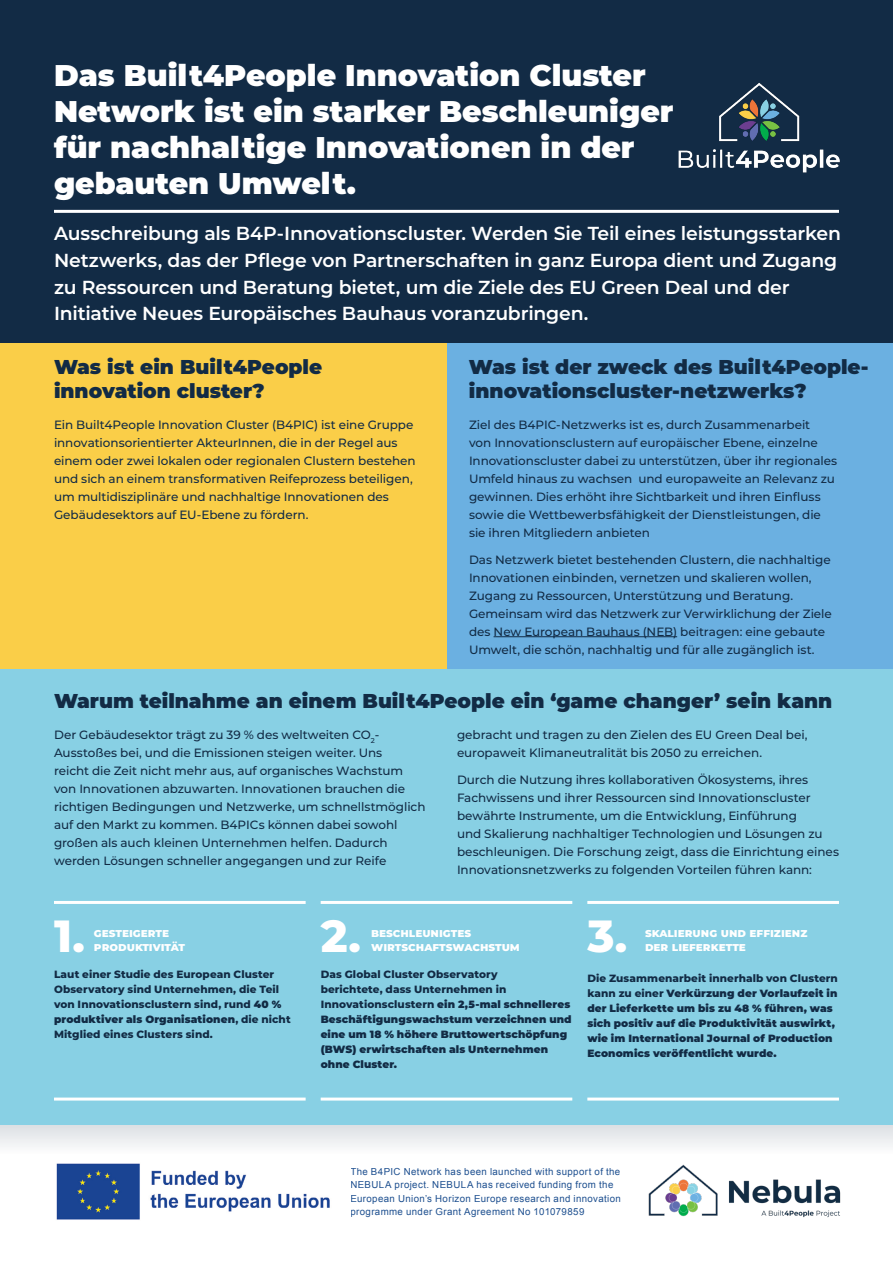
<style>
.page{position:relative;width:893px;height:1263px;background:#fff}
.page>*{position:absolute;margin:0;border:0;box-sizing:border-box;transform-origin:0 0}
.t1{font:800 45px "Montserrat";color:#fff}
.t2{font:900 30px/35.8px "Montserrat";color:#fff}
.t3{font:900 20.1px/24px "Montserrat";color:#122b45}
.t4{font:600 18.9px/26.7px "Montserrat";letter-spacing:-.01em;color:#fff}
.t5{font:500 12px/18px "Montserrat";letter-spacing:-.005em;color:#122b45}
.t6{font:800 12px/14.4px "Montserrat";color:#fff}
.t7{font:900 10.5px/15px "Montserrat";letter-spacing:.01em;color:#122b45}
.t8{font:800 10.5px/15px "Montserrat";letter-spacing:.01em;color:#122b45}
.t9{font:9.75px/13.6px "Arial";letter-spacing:.04em;color:#1d4f8f}
.s1{font-weight:900}
.s2{font-weight:800}
</style>
<div class="page">
<img style="left:56px;top:1163px;width:274px;height:57px">
<img style="left:648px;top:1164px;width:193px;height:54px">
<svg style="left:0;top:1125px;width:893px;height:22px;fill:#e8eaed"></svg>
<div style="left:0;top:0;width:893px;height:343px;background:#122b45"></div>
<div style="left:0;top:669px;width:893px;height:456px;background:#88d0e4"></div>
<div style="left:446px;top:343px;width:447px;height:326px;background:#6bb0e1"></div>
<div style="left:0;top:343px;width:446px;height:326px;background:#face48"></div>
<hr style="left:494px;top:636px;width:183px;height:1px;background:#122b45">
<img style="left:678px;top:82px;width:162px;height:91px">
<hr style="left:54px;top:901px;width:252px;height:3px;background:#fff">
<hr style="left:54px;top:210px;width:785px;height:3px;background:#fff">
<hr style="left:54px;top:1097px;width:252px;height:3px;background:#fff">
<hr style="left:321px;top:901px;width:251px;height:3px;background:#fff">
<hr style="left:321px;top:1097px;width:251px;height:3px;background:#fff">
<hr style="left:587px;top:901px;width:252px;height:3px;background:#fff">
<hr style="left:587px;top:1097px;width:252px;height:3px;background:#fff">
<h2 class="t2" style="left:54px;top:55px;width:621px">Das Built4People Innovation Cluster<br>Network ist ein starker Beschleuniger für nachhaltige Innovationen in der gebauten Umwelt.</h2>
<p class="t4" style="left:54px;top:219px;width:789px">Ausschreibung als B4P-Innovationscluster. Werden Sie Teil eines leistungsstarken Netzwerks, das der Pflege von Partnerschaften in ganz Europa dient und Zugang zu Ressourcen und Beratung bietet, um die Ziele des EU Green Deal und der Initiative Neues Europäisches Bauhaus voranzubringen.</p>
<h3 class="t3" style="left:54px;top:353px;width:270px">Was ist ein Built4People innovation cluster?</h3>
<h3 class="t3" style="left:469px;top:353px;width:401px">Was ist der zweck des Built4People&shy;innovationscluster-netzwerks?</h3>
<p class="t5" style="left:54px;top:415px;width:363px">Ein Built4People Innovation Cluster (B4PIC) ist eine Gruppe innovationsorientierter AkteurInnen, die in der Regel aus einem oder zwei lokalen oder regionalen Clustern bestehen und sich an einem transformativen Reifeprozess beteiligen, um multidisziplinäre und nachhaltige Innovationen des Gebäudesektors auf EU-Ebene zu fördern.</p>
<p class="t5" style="left:469px;top:415px;width:370px">Ziel des B4PIC-Netzwerks ist es, durch Zusammenarbeit<br>von Innovationsclustern auf europäischer Ebene, einzelne Innovationscluster dabei zu unterstützen, über ihr regionales Umfeld hinaus zu wachsen und europaweite an Relevanz zu gewinnen. Dies erhöht ihre Sichtbarkeit und ihren Einfluss sowie die Wettbewerbsfähigkeit der Dienstleistungen, die sie ihren Mitgliedern anbieten</p>
<p class="t5" style="left:469px;top:550px;width:364px">Das Netzwerk bietet bestehenden Clustern, die nachhaltige Innovationen einbinden, vernetzen und skalieren wollen, Zugang zu Ressourcen, Unterstützung und Beratung.<br>Gemeinsam wird das Netzwerk zur Verwirklichung der Ziele des New European Bauhaus (NEB) beitragen: eine gebaute Umwelt, die schön, nachhaltig und für alle zugänglich ist.</p>
<h3 class="t3" style="left:54px;top:688px;width:780px">Warum teilnahme an einem Built4People ein ‘game changer’ sein kann</h3>
<p class="t5" style="left:54px;top:726px;width:373px">Der Gebäudesektor trägt zu 39 % des weltweiten CO<sub>2</sub>- Ausstoßes bei, und die Emissionen steigen weiter. Uns<br>reicht die Zeit nicht mehr aus, auf organisches Wachstum von Innovationen abzuwarten. Innovationen brauchen die richtigen Bedingungen und Netzwerke, um schnellstmöglich auf den Markt zu kommen. B4PICs können dabei sowohl großen als auch kleinen Unternehmen helfen. Dadurch werden Lösungen schneller angegangen und zur Reife</p>
<p class="t5" style="left:457px;top:726px;width:352px">gebracht und tragen zu den Zielen des EU Green Deal bei, europaweit Klimaneutralität bis 2050 zu erreichen.</p>
<p class="t5" style="left:457px;top:771px;width:383px">Durch die Nutzung ihres kollaborativen Ökosystems, ihres Fachwissens und ihrer Ressourcen sind Innovationscluster bewährte Instrumente, um die Entwicklung, Einführung<br>und Skalierung nachhaltiger Technologien und Lösungen zu beschleunigen. Die Forschung zeigt, dass die Einrichtung eines Innovationsnetzwerks zu folgenden Vorteilen führen kann:</p>
<h1 class="t1" style="left:321px;top:903px;width:42px">2.</h1>
<h1 class="t1" style="left:587px;top:903px;width:42px">3.</h1>
<h1 class="t1" style="left:54px;top:903px;width:33px">1.</h1>
<p class="t6" style="left:94px;top:925px;width:93px">gesteigerte produktivität</p>
<p class="t6" style="left:371px;top:925px;width:150px">beschleunigtes wirtschaftswachstum</p>
<p class="t6" style="left:645px;top:925px;width:164px">skalierung und effizienz</p>
<p class="t6" style="left:645px;top:939px;width:102px">der lieferkette</p>
<p class="t8" style="left:54px;top:967px;width:238px">Laut einer Studie des European Cluster Observatory sind Unternehmen, die Teil von Innovationsclustern sind, rund <span class="s1">40 % produktiver als Organisationen</span>, die nicht Mitglied eines Clusters sind.</p>
<p class="t7" style="left:321px;top:966px;width:253px"><span class="s2">Das Global Cluster Observatory<br>berichtete, dass Unternehmen in Innovationsclustern</span> ein 2,5-mal schnelleres Beschäftigungswachstum verzeichnen und eine um 18 % höhere Bruttowertschöpfung (BWS) erwirtschaften als Unternehmen ohne Cluster.</p>
<p class="t7" style="left:587px;top:970px;width:252px"><span class="s2">Die Zusammenarbeit innerhalb von Clustern kann zu einer</span> Verkürzung der Vorlaufzeit in der Lieferkette um bis zu 48 % führen, was sich positiv auf die Produktivität auswirkt, wie im International Journal of Production Economics veröffentlicht wurde.</p>
<p class="t9" style="left:350px;top:1164px;width:272px">The B4PIC Network has been launched with support of the NEBULA project. NEBULA has received funding from the European Union’s Horizon Europe research and innovation programme under Grant Agreement No 101079859</p>
</div>
